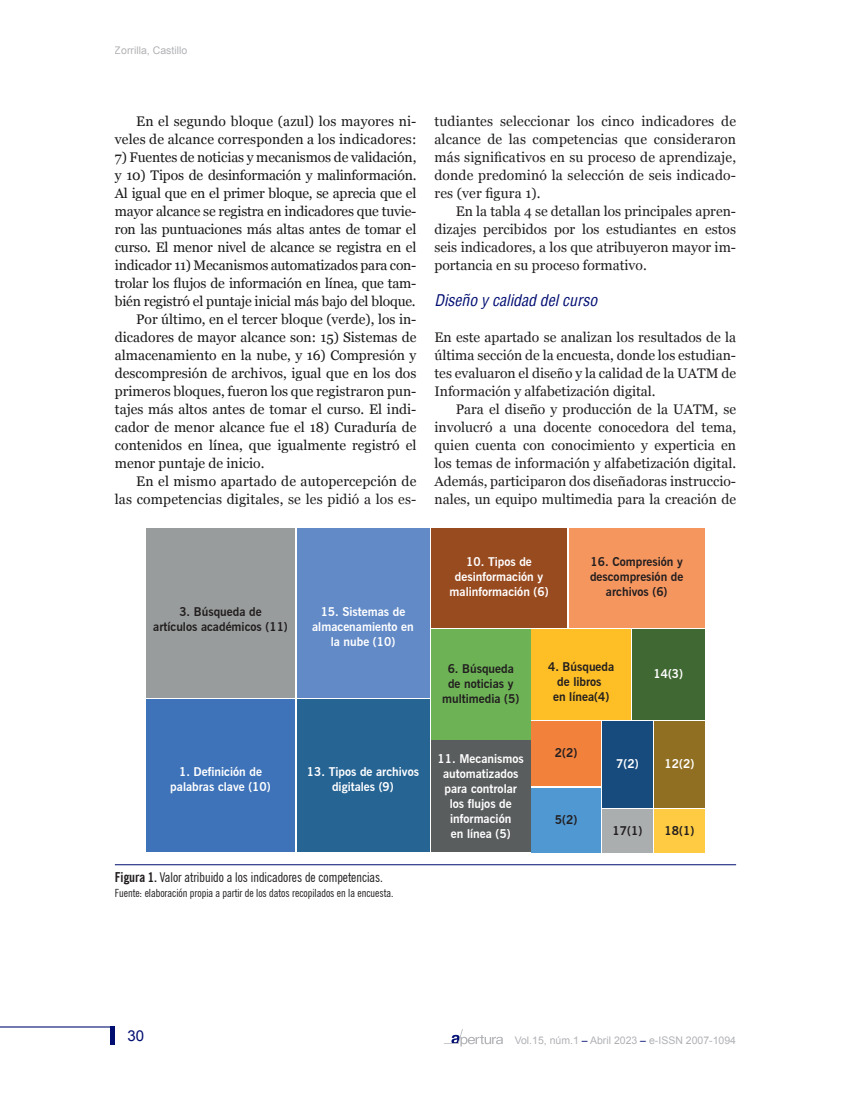
<style>
.page{position:relative;width:851px;height:1106px;background:#fff}
.page>*{position:absolute;margin:0;border:0;box-sizing:border-box;transform-origin:0 0}
.t1{font:italic condensed 15.75px "Helvetica";color:#000d71}
.t2{font:15px "Arial";color:#000d71}
.t3{font:13.8px/18px "Georgia";color:#191919;text-align:right}
.t4{font:13.8px/18px "Georgia";color:#221e1f;text-align:justify}
.t5{font:condensed 13.5px "News Gothic BT";color:#221e1f}
.t6{font:700 12px/15px "News Gothic BT";color:#fff;text-align:center}
.t7{font:700 12px/15px "News Gothic BT";color:#221e1f;text-align:center}
.t8{font:condensed 11.25px "News Gothic BT";color:#221e1f}
.t9{font:10.5px "Arial";color:#b1b2b6}
.s1{color:#221e1f}
.s2{font-weight:700}
.s3{color:#000d71}
</style>
<div class="page">
<svg style="left:443px;top:1029px;width:59px;height:17px"></svg>
<hr style="left:0;top:1026px;width:114px;height:1px;background:#000d71">
<div style="left:110px;top:1026px;width:5px;height:18px;background:#000d71"></div>
<div style="left:146px;top:527px;width:149px;height:170px;background:#999c9d"></div>
<div style="left:296px;top:527px;width:133px;height:170px;background:#628ac7"></div>
<div style="left:146px;top:699px;width:149px;height:153px;background:#3e73b9"></div>
<div style="left:296px;top:699px;width:133px;height:153px;background:#266494"></div>
<div style="left:431px;top:527px;width:136px;height:100px;background:#994b20"></div>
<div style="left:431px;top:629px;width:99px;height:110px;background:#6db356"></div>
<div style="left:431px;top:740px;width:99px;height:112px;background:#5a5d5e"></div>
<div style="left:531px;top:721px;width:69px;height:64px;background:#f2813c"></div>
<div style="left:531px;top:788px;width:69px;height:64px;background:#4f98d2"></div>
<div style="left:602px;top:721px;width:50px;height:86px;background:#184b7d"></div>
<div style="left:602px;top:809px;width:50px;height:43px;background:#abaeaf"></div>
<div style="left:654px;top:721px;width:50px;height:86px;background:#906f22"></div>
<div style="left:654px;top:809px;width:50px;height:43px;background:#fecb42"></div>
<div style="left:531px;top:629px;width:99px;height:90px;background:#fdbe26"></div>
<div style="left:632px;top:629px;width:72px;height:90px;background:#406832"></div>
<div style="left:568px;top:527px;width:136px;height:100px;background:#f6965f"></div>
<hr style="left:115px;top:864px;width:621px;height:1px;background:#000d71">
<p class="t9" style="left:115px;top:43px;width:74px">Zorrilla, Castillo</p>
<p class="t3" style="left:115px;top:112px;width:303px">En el segundo bloque (azul) los mayores ni&shy;veles de alcance corresponden a los indicadores:</p>
<p class="t3" style="left:115px;top:148px;width:303px">7) Fuentes de noticias y mecanismos de validación,</p>
<p class="t3" style="left:115px;top:166px;width:303px">y 10) Tipos de desinformación y malinformación.</p>
<p class="t3" style="left:115px;top:184px;width:303px">Al igual que en el primer bloque, se aprecia que el</p>
<p class="t3" style="left:115px;top:202px;width:303px">mayor alcance se registra en indicadores que tuvie-</p>
<p class="t3" style="left:115px;top:220px;width:303px">ron las puntuaciones más altas antes de tomar el</p>
<p class="t3" style="left:115px;top:238px;width:303px">curso. El menor nivel de alcance se registra en el</p>
<p class="t3" style="left:115px;top:256px;width:303px">indicador 11) Mecanismos automatizados para con-</p>
<p class="t3" style="left:115px;top:274px;width:303px">trolar los flujos de información en línea, que tam-</p>
<p class="t3" style="left:115px;top:292px;width:302px">bién registró el puntaje inicial más bajo del bloque.</p>
<p class="t3" style="left:136px;top:310px;width:282px">Por último, en el tercer bloque (verde), los in-</p>
<p class="t3" style="left:115px;top:328px;width:303px">dicadores de mayor alcance son: 15) Sistemas de</p>
<p class="t3" style="left:115px;top:346px;width:303px">almacenamiento en la nube, y 16) Compresión y</p>
<p class="t3" style="left:115px;top:364px;width:303px">descompresión de archivos, igual que en los dos</p>
<p class="t3" style="left:115px;top:382px;width:303px">primeros bloques, fueron los que registraron pun-</p>
<p class="t3" style="left:115px;top:400px;width:303px">tajes más altos antes de tomar el curso. El indi-</p>
<p class="t3" style="left:115px;top:418px;width:303px">cador de menor alcance fue el 18) Curaduría de</p>
<p class="t3" style="left:115px;top:436px;width:303px">contenidos en línea, que igualmente registró el</p>
<p class="t3" style="left:115px;top:454px;width:151px">menor puntaje de inicio.</p>
<p class="t3" style="left:136px;top:472px;width:282px">En el mismo apartado de autopercepción de</p>
<p class="t3" style="left:115px;top:490px;width:303px">las competencias digitales, <span class="s1">se les pidió a los es-</span></p>
<p class="t4" style="left:434px;top:112px;width:303px">tudiantes seleccionar los cinco indicadores de alcance de las competencias que consideraron más significativos en su proceso de aprendizaje, donde predominó la selección de seis indicado&shy;res (ver figura 1).</p>
<p class="t4" style="left:434px;top:202px;width:303px;text-indent:21px">En la tabla 4 se detallan los principales apren&shy;dizajes percibidos por los estudiantes en estos seis indicadores, a los que atribuyeron mayor im&shy;portancia en su proceso formativo.</p>
<p class="t1" style="left:434px;top:290px;width:164px">Diseño y calidad del curso</p>
<p class="t4" style="left:434px;top:328px;width:303px">En este apartado se analizan los resultados de la última sección de la encuesta, donde los estudian&shy;tes evaluaron el diseño y la calidad de la UATM de Información y alfabetización digital.</p>
<p class="t4" style="left:434px;top:400px;width:303px;text-indent:21px">Para el diseño y producción de la UATM, se involucró a una docente conocedora del tema, quien cuenta con conocimiento y experticia en los temas de información y alfabetización digital.<br>Además, participaron dos diseñadoras instruccio&shy;nales, un equipo multimedia para la creación de</p>
<p class="t7" style="left:153px;top:603px;width:136px">3. Búsqueda de<br>artículos académicos (11)</p>
<p class="t6" style="left:312px;top:603px;width:103px">15. Sistemas de almacenamiento en la nube (10)</p>
<p class="t6" style="left:170px;top:764px;width:102px">1. Definición de palabras clave (10)</p>
<p class="t6" style="left:307px;top:764px;width:114px">13. Tipos de archivos digitales (9)</p>
<p class="t5" style="left:115px;top:869px;width:270px"><span class="s2">Figura 1.</span> Valor atribuido a los indicadores de competencias.</p>
<p class="t8" style="left:115px;top:886px;width:280px">Fuente: elaboración propia a partir de los datos recopilados en la encuesta.</p>
<p class="t6" style="left:449px;top:554px;width:101px">10. Tipos de desinformación y malinformación (6)</p>
<p class="t7" style="left:590px;top:554px;width:95px">16. Compresión y descompresión de archivos (6)</p>
<p class="t7" style="left:442px;top:661px;width:78px">6. Búsqueda de noticias y multimedia (5)</p>
<p class="t7" style="left:548px;top:659px;width:68px">4. Búsqueda de libros<br>en línea(4)</p>
<p class="t6" style="left:653px;top:666px;width:31px">14(3)</p>
<p class="t6" style="left:437px;top:751px;width:88px">11. Mecanismos automatizados para controlar los flujos de información<br>en línea (5)</p>
<p class="t7" style="left:555px;top:745px;width:24px">2(2)</p>
<p class="t7" style="left:555px;top:812px;width:24px">5(2)</p>
<p class="t6" style="left:616px;top:756px;width:24px">7(2)</p>
<p class="t6" style="left:664px;top:756px;width:31px">12(2)</p>
<p class="t7" style="left:612px;top:822px;width:31px">17(1)</p>
<p class="t7" style="left:664px;top:822px;width:31px">18(1)</p>
<p class="t2" style="left:127px;top:1026px;width:18px">30</p>
<p class="t9" style="left:514px;top:1033px;width:223px">Vol.15, núm.1 <span class="s3">–</span> Abril 2023 <span class="s3">–</span> e-ISSN 2007-1094</p>
</div>
